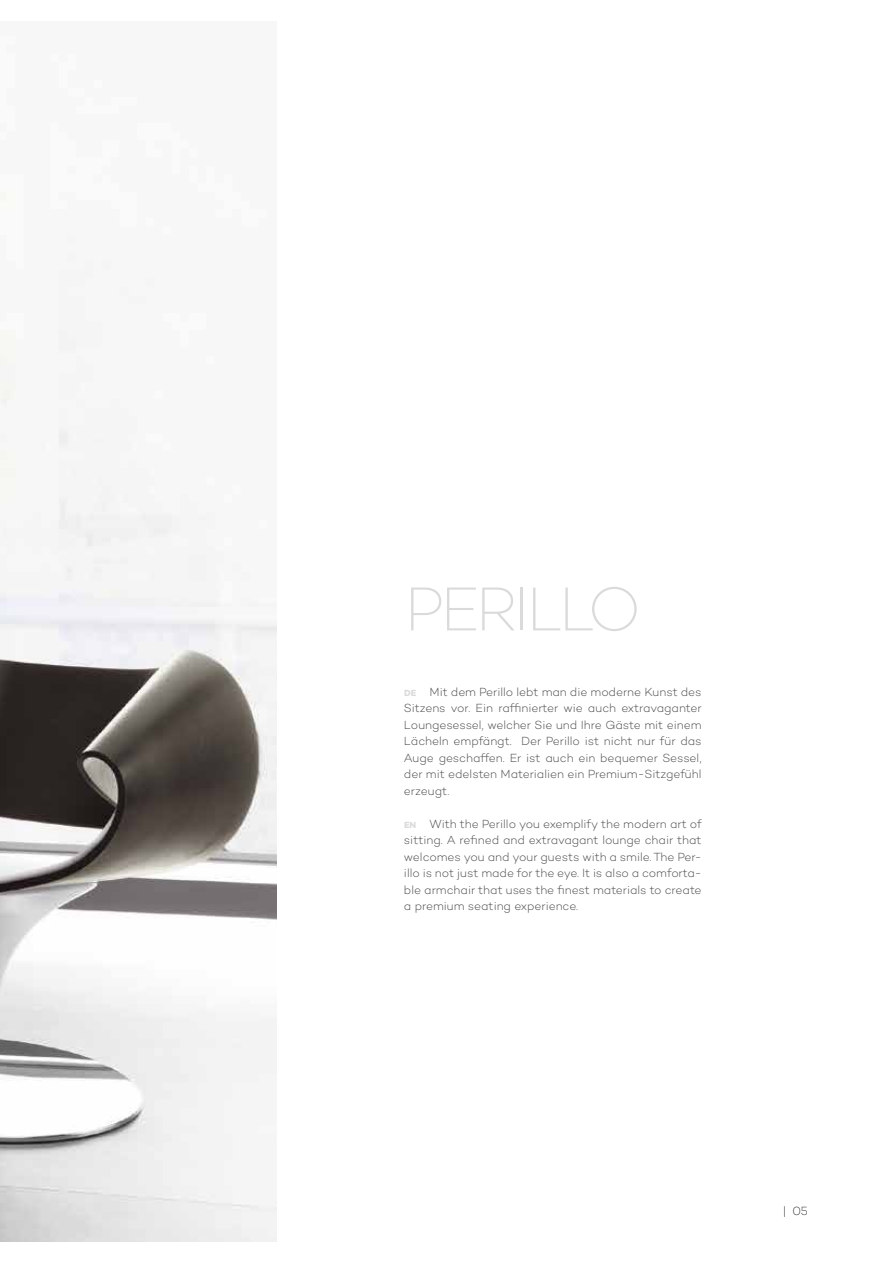
<style>
.page{position:relative;width:893px;height:1263px;background:#fff}
.page>*{position:absolute;margin:0;border:0;box-sizing:border-box;transform-origin:0 0}
.t1{font:200 63px "Campton";letter-spacing:-.065em;color:#dadada}
.t2{font:300 12px/16.5px "Campton";letter-spacing:-.01em;color:#4a4a49;text-align:justify}
.t3{font:200 12px "Campton";color:#000}
.s1{font-weight:700;font-size:9px;color:#dadada}
</style>
<div class="page">
<img style="left:0;top:192px;width:276px;height:1050px">
<h1 class="t1" style="left:404px;top:570px;width:238px">PERILLO</h1>
<p class="t2" style="left:404px;top:683px;width:299px"><span class="s1">DE</span> Mit dem Perillo lebt man die moderne Kunst des Sitzens vor. Ein raffinierter wie auch extravaganter Loungesessel, welcher Sie und Ihre Gäste mit einem Lächeln empfängt. Der Perillo ist nicht nur für das Auge geschaffen. Er ist auch ein bequemer Sessel, der mit edelsten Materialien ein Premium-Sitzgefühl erzeugt.</p>
<p class="t2" style="left:404px;top:815px;width:299px"><span class="s1">EN</span> With the Perillo you exemplify the modern art of sitting. A refined and extravagant lounge chair that welcomes you and your guests with a smile. The Per&shy;illo is not just made for the eye. It is also a comforta&shy;ble armchair that uses the finest materials to create a premium seating experience.</p>
<p class="t3" style="left:783px;top:1204px;width:27px">| 05</p>
</div>
